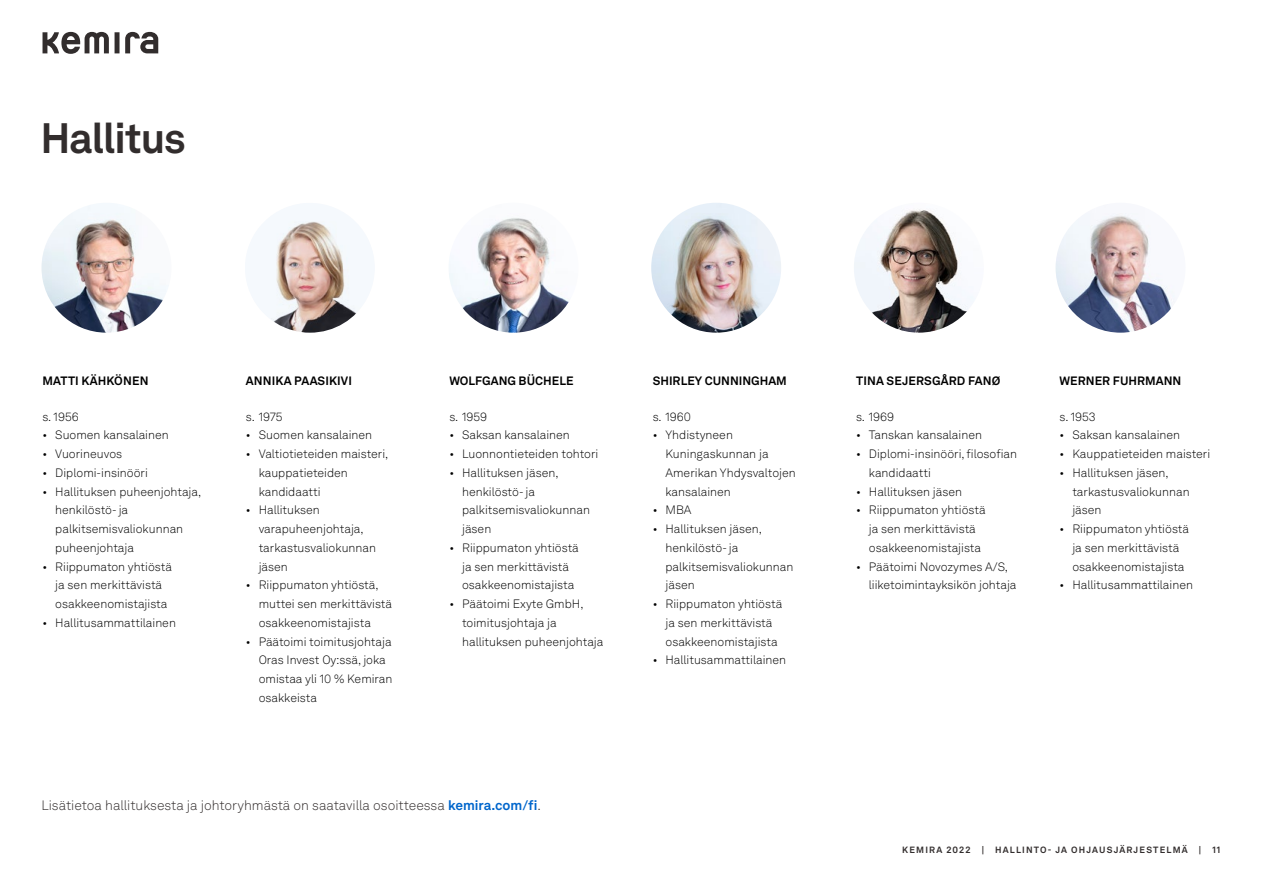
<style>
.page{position:relative;width:1263px;height:893px;background:#fff}
.page>*{position:absolute;margin:0;border:0;box-sizing:border-box;transform-origin:0 0}
.Heading1-Kemira{font:700 42px "Akkurat LL";letter-spacing:-.025em;color:#322d2d}
.BodyKemira{font:300 13.5px "Akkurat LL";color:#322d2d}
.Johto_tiedot{font:300 12px/18.8px "Akkurat LL";color:#000}
.Johto_nimi{font:700 12px "Akkurat LL";color:#000}
.t1{font:700 9px "Akkurat LL";letter-spacing:.13em;color:#322d2d}
.s1{font-weight:700;color:#06c}
</style>
<div class="page">
<img style="left:42px;top:203px;width:129px;height:130px;border-radius:65px">
<div style="left:245px;top:203px;width:130px;height:130px;background:#f5f9fd;border-radius:50%"></div>
<img style="left:274px;top:222px;width:82px;height:111px">
<img style="left:449px;top:203px;width:129px;height:130px;border-radius:65px">
<img style="left:651px;top:203px;width:130px;height:130px;border-radius:65px">
<img style="left:1055px;top:203px;width:130px;height:130px;border-radius:65px">
<img style="left:854px;top:203px;width:130px;height:130px;border-radius:65px">
<div style="left:115px;top:32px;width:5px;height:21px;background:#322d2d"></div>
<svg style="left:125px;top:32px;width:33px;height:21px"></svg>
<svg style="left:43px;top:32px;width:66px;height:22px"></svg>
<p class="Heading1-Kemira" style="left:40px;top:106px;width:147px">Hallitus</p>
<p class="Johto_nimi" style="left:43px;top:371px;width:107px">MATTI KÄHKÖNEN</p>
<p class="Johto_tiedot" style="left:43px;top:407px;width:38px">s. 1956</p>
<p class="Johto_tiedot" style="left:43px;top:425px;width:128px">• Suomen kansalainen</p>
<p class="Johto_tiedot" style="left:43px;top:444px;width:81px">• Vuorineuvos</p>
<p class="Johto_tiedot" style="left:43px;top:463px;width:107px">• Diplomi-insinööri</p>
<p class="Johto_tiedot" style="left:55px;top:482px;width:148px;text-indent:-13px">• Hallituksen puheenjohtaja, henkilöstö- ja palkitsemisvaliokunnan puheenjohtaja</p>
<p class="Johto_tiedot" style="left:55px;top:557px;width:118px;text-indent:-13px">• Riippumaton yhtiöstä ja sen merkittävistä osakkeenomistajista</p>
<p class="Johto_tiedot" style="left:43px;top:613px;width:135px">• Hallitusammattilainen</p>
<p class="Johto_nimi" style="left:246px;top:371px;width:107px">ANNIKA PAASIKIVI</p>
<p class="Johto_tiedot" style="left:246px;top:407px;width:38px">s. 1975</p>
<p class="Johto_tiedot" style="left:246px;top:425px;width:128px">• Suomen kansalainen</p>
<p class="Johto_tiedot" style="left:259px;top:444px;width:131px;text-indent:-13px">• Valtiotieteiden maisteri, kauppatieteiden kandidaatti</p>
<p class="Johto_tiedot" style="left:259px;top:500px;width:119px;text-indent:-13px">• Hallituksen varapuheenjohtaja, tarkastusvaliokunnan jäsen</p>
<p class="Johto_tiedot" style="left:259px;top:575px;width:135px;text-indent:-13px">• Riippumaton yhtiöstä, muttei sen merkittävistä osakkeenomistajista</p>
<p class="Johto_tiedot" style="left:259px;top:632px;width:135px;text-indent:-13px">• Päätoimi toimitusjohtaja<br>Oras Invest Oy:ssä, joka omistaa yli 10 % Kemiran osakkeista</p>
<p class="Johto_nimi" style="left:449px;top:371px;width:126px">WOLFGANG BÜCHELE</p>
<p class="Johto_tiedot" style="left:449px;top:407px;width:39px">s. 1959</p>
<p class="Johto_tiedot" style="left:449px;top:425px;width:122px">• Saksan kansalainen</p>
<p class="Johto_tiedot" style="left:449px;top:444px;width:151px">• Luonnontieteiden tohtori</p>
<p class="Johto_tiedot" style="left:462px;top:463px;width:129px;text-indent:-13px">• Hallituksen jäsen, henkilöstö- ja palkitsemisvaliokunnan jäsen</p>
<p class="Johto_tiedot" style="left:462px;top:538px;width:118px;text-indent:-13px">• Riippumaton yhtiöstä ja sen merkittävistä osakkeenomistajista</p>
<p class="Johto_tiedot" style="left:462px;top:594px;width:143px;text-indent:-13px">• Päätoimi Exyte GmbH, toimitusjohtaja ja hallituksen puheenjohtaja</p>
<p class="BodyKemira" style="left:42px;top:796px;width:501px">Lisätietoa hallituksesta ja johtoryhmästä on saatavilla osoitteessa <span class="s1">kemira.com/fi</span>.</p>
<p class="Johto_nimi" style="left:653px;top:371px;width:136px">SHIRLEY CUNNINGHAM</p>
<p class="Johto_tiedot" style="left:653px;top:407px;width:40px">s. 1960</p>
<p class="Johto_tiedot" style="left:665px;top:425px;width:132px;text-indent:-13px">• Yhdistyneen<br>Kuningaskunnan ja<br>Amerikan Yhdysvaltojen kansalainen</p>
<p class="Johto_tiedot" style="left:653px;top:500px;width:40px">• MBA</p>
<p class="Johto_tiedot" style="left:665px;top:519px;width:129px;text-indent:-13px">• Hallituksen jäsen, henkilöstö- ja palkitsemisvaliokunnan jäsen</p>
<p class="Johto_tiedot" style="left:665px;top:594px;width:118px;text-indent:-13px">• Riippumaton yhtiöstä ja sen merkittävistä osakkeenomistajista</p>
<p class="Johto_tiedot" style="left:653px;top:650px;width:135px">• Hallitusammattilainen</p>
<p class="Johto_nimi" style="left:856px;top:371px;width:146px">TINA SEJERSGÅRD FANØ</p>
<p class="Johto_tiedot" style="left:856px;top:407px;width:40px">s. 1969</p>
<p class="Johto_tiedot" style="left:856px;top:425px;width:127px">• Tanskan kansalainen</p>
<p class="Johto_tiedot" style="left:869px;top:444px;width:150px;text-indent:-13px">• Diplomi-insinööri, filosofian kandidaatti</p>
<p class="Johto_tiedot" style="left:856px;top:482px;width:108px">• Hallituksen jäsen</p>
<p class="Johto_tiedot" style="left:869px;top:500px;width:118px;text-indent:-13px">• Riippumaton yhtiöstä ja sen merkittävistä osakkeenomistajista</p>
<p class="Johto_tiedot" style="left:869px;top:557px;width:149px;text-indent:-13px">• Päätoimi Novozymes A/S, liiketoimintayksikön johtaja</p>
<p class="Johto_nimi" style="left:1059px;top:371px;width:123px">WERNER FUHRMANN</p>
<p class="Johto_tiedot" style="left:1059px;top:407px;width:38px">s. 1953</p>
<p class="Johto_tiedot" style="left:1059px;top:425px;width:122px">• Saksan kansalainen</p>
<p class="Johto_tiedot" style="left:1059px;top:444px;width:152px">• Kauppatieteiden maisteri</p>
<p class="Johto_tiedot" style="left:1072px;top:463px;width:119px;text-indent:-13px">• Hallituksen jäsen, tarkastusvaliokunnan jäsen</p>
<p class="Johto_tiedot" style="left:1072px;top:519px;width:118px;text-indent:-13px">• Riippumaton yhtiöstä ja sen merkittävistä osakkeenomistajista</p>
<p class="Johto_tiedot" style="left:1059px;top:575px;width:135px">• Hallitusammattilainen</p>
<p class="t1" style="left:902px;top:843px;width:320px">KEMIRA 2022 | HALLINTO- JA OHJAUSJÄRJESTELMÄ | 11</p>
</div>
